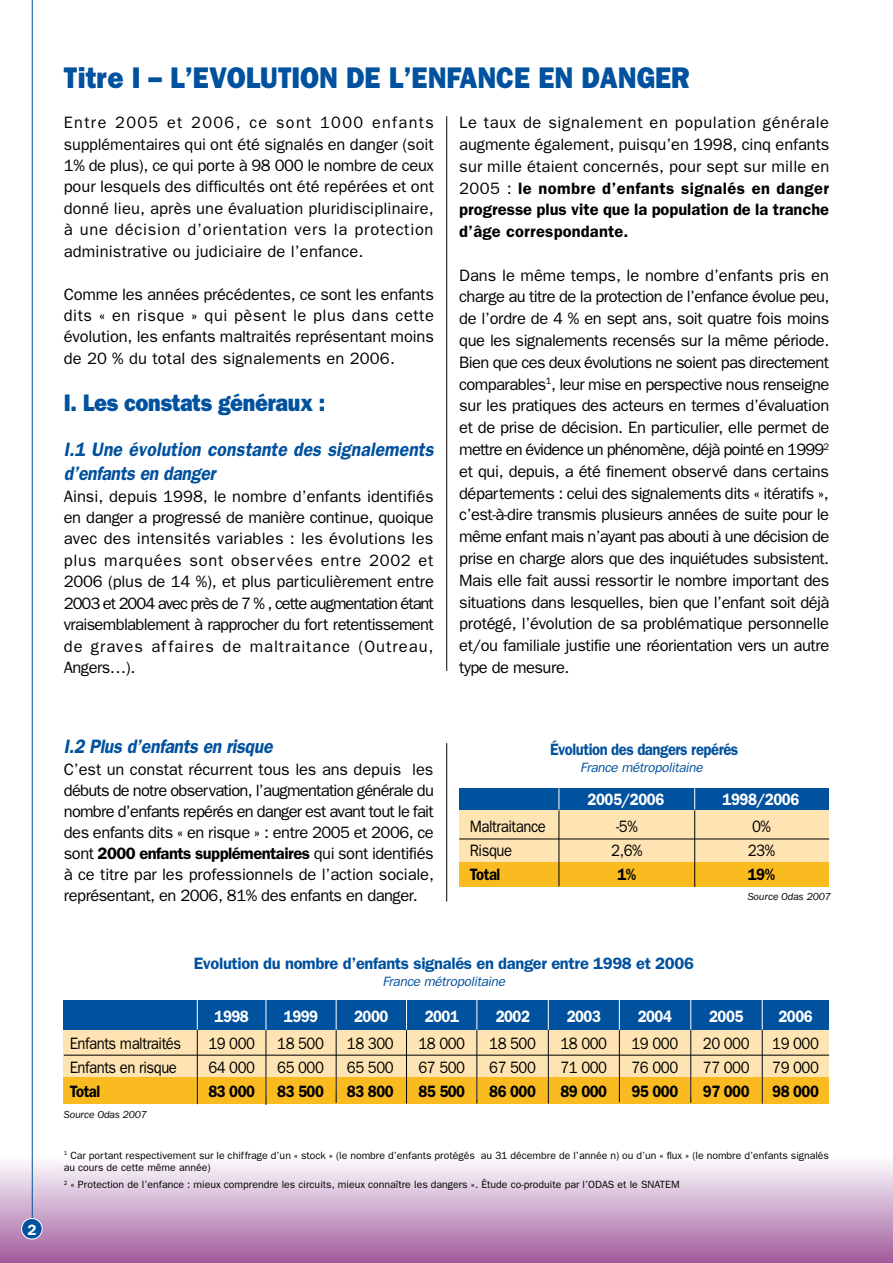
<style>
.page{position:relative;width:893px;height:1263px;background:#fff}
.page>*{position:absolute;margin:0;border:0;box-sizing:border-box;transform-origin:0 0}
.t1{font:800 30px "Franklin Gothic";color:#00519e;scale:.9 1}
.t2{font:800 24px "Franklin Gothic";letter-spacing:-.015em;color:#00519e;scale:.9 1}
.t3{font:italic 600 19.5px/23.9px "Franklin Gothic";letter-spacing:.005em;color:#00519e;scale:.9 1}
.t4{font:italic 600 19.5px "Franklin Gothic";letter-spacing:-.015em;color:#00519e;scale:.9 1}
.t5{font:16.5px/21.8px "Franklin Gothic";letter-spacing:-.025em;color:#000;text-align:justify}
.t6{font:16.5px/24px "Franklin Gothic";letter-spacing:-.025em;color:#000;scale:.9 1}
.t7{font:600 16.5px "Franklin Gothic";letter-spacing:-.03em;color:#000;scale:.9 1}
.t8{font:600 16.5px "Franklin Gothic";letter-spacing:-.02em;color:#00519e}
.t9{font:600 16.5px "Franklin Gothic";letter-spacing:-.03em;color:#fff;scale:.9 1}
.t10{font:600 16.5px "Franklin Gothic";letter-spacing:-.02em;color:#00519e;scale:.9 1}
.t11{font:italic 13.5px "Franklin Gothic";letter-spacing:-.02em;color:#00519e}
.t12{font:10.5px/12.6px "Franklin Gothic";color:#000}
.t13{font:italic 10.5px "Franklin Gothic";letter-spacing:-.01em;color:#000}
.s1{font-weight:600}
</style>
<div class="page">
<div style="left:0;top:1157px;width:893px;height:106px;background:linear-gradient(to bottom,#fcfeff,#a25c9c)"></div>
<hr style="left:32px;top:0;width:1px;height:1222px;background:#00519e">
<div style="left:22px;top:1218px;width:20px;height:21px;background:#00519e;border-radius:50%"></div>
<div style="left:21px;top:1218px;width:22px;height:21px;border:1px solid #fff;border-radius:50%"></div>
<div style="left:64px;top:1028px;width:765px;height:75px;background:#fee4b2"></div>
<div style="left:64px;top:1077px;width:765px;height:26px;background:#fabb21"></div>
<div style="left:64px;top:1000px;width:765px;height:30px;background:#00519e"></div>
<hr style="left:197px;top:1000px;width:1px;height:103px;background:#fff">
<hr style="left:266px;top:1000px;width:1px;height:97px;background:#fff">
<hr style="left:336px;top:1000px;width:1px;height:93px;background:#fff">
<hr style="left:406px;top:1000px;width:1px;height:93px;background:#fff">
<hr style="left:477px;top:1000px;width:1px;height:99px;background:#fff">
<hr style="left:548px;top:1000px;width:1px;height:100px;background:#fff">
<hr style="left:619px;top:1000px;width:1px;height:93px;background:#fff">
<hr style="left:690px;top:1000px;width:1px;height:97px;background:#fff">
<hr style="left:762px;top:1000px;width:1px;height:103px;background:#fff">
<hr style="left:197px;top:1030px;width:1px;height:74px;background:#000">
<hr style="left:266px;top:1030px;width:1px;height:75px;background:#000">
<hr style="left:336px;top:1030px;width:1px;height:73px;background:#000">
<hr style="left:406px;top:1030px;width:1px;height:73px;background:#000">
<hr style="left:477px;top:1030px;width:1px;height:73px;background:#000">
<hr style="left:548px;top:1030px;width:1px;height:73px;background:#000">
<hr style="left:619px;top:1030px;width:1px;height:72px;background:#000">
<hr style="left:690px;top:1030px;width:1px;height:73px;background:#000">
<hr style="left:762px;top:1030px;width:1px;height:73px;background:#000">
<hr style="left:64px;top:1055px;width:765px;height:1px;background:#000">
<hr style="left:446px;top:116px;width:1px;height:555px;background:#000">
<div style="left:459px;top:809px;width:370px;height:77px;background:#fee4b2"></div>
<div style="left:459px;top:862px;width:370px;height:25px;background:#fabb21"></div>
<div style="left:459px;top:789px;width:370px;height:21px;background:#00519e"></div>
<hr style="left:694px;top:810px;width:1px;height:77px;background:#000">
<svg style="left:694px;top:788px;width:1px;height:21px"></svg>
<hr style="left:559px;top:810px;width:1px;height:76px;background:#000">
<hr style="left:459px;top:839px;width:370px;height:1px;background:#000">
<hr style="left:446px;top:743px;width:1px;height:158px;background:#000">
<svg style="left:559px;top:788px;width:1px;height:21px"></svg>
<h1 class="t1" style="left:64px;top:60px;width:697px">Titre I – L’EVOLUTION DE L’ENFANCE EN DANGER</h1>
<p class="t5" style="left:64px;top:111px;width:372px">Entre 2005 et 2006, ce sont 1000 enfants supplémentaires qui ont été signalés en danger (soit 1% de plus), ce qui porte à 98 000 le nombre de ceux pour lesquels des difficultés ont été repérées et ont donné lieu, après une évaluation pluridisciplinaire, à une décision d’orientation vers la protection administrative ou judiciaire de l’enfance.</p>
<p class="t5" style="left:64px;top:283px;width:372px">Comme les années précédentes, ce sont les enfants dits « en risque » qui pèsent le plus dans cette évolution, les enfants maltraités représentant moins de 20 % du total des signalements en 2006.</p>
<h2 class="t2" style="left:64px;top:389px;width:292px">I. Les constats généraux :</h2>
<p class="t3" style="left:64px;top:437px;width:412px">I.1 Une évolution constante des signalements d’enfants en danger</p>
<p class="t5" style="left:64px;top:485px;width:372px">Ainsi, depuis 1998, le nombre d’enfants identifiés en danger a progressé de manière continue, quoique avec des intensités variables : les évolutions les plus marquées sont observées entre 2002 et 2006 (plus de 14 %), et plus particulièrement entre 2003 et 2004 avec près de 7 % , cette augmentation étant vraisemblablement à rapprocher du fort retentissement de graves affaires de maltraitance (Outreau, Angers…).</p>
<p class="t5" style="left:459px;top:111px;width:372px">Le taux de signalement en population générale augmente également, puisqu’en 1998, cinq enfants sur mille étaient concernés, pour sept sur mille en 2005 : <span class="s1">le nombre d’enfants signalés en danger progresse plus vite que la population de la tranche d’âge correspondante.</span></p>
<p class="t5" style="left:459px;top:264px;width:372px">Dans le même temps, le nombre d’enfants pris en charge au titre de la protection de l’enfance évolue peu, de l’ordre de 4 % en sept ans, soit quatre fois moins que les signalements recensés sur la même période.<br>Bien que ces deux évolutions ne soient pas directement comparables<sup>1</sup>, leur mise en perspective nous renseigne sur les pratiques des acteurs en termes d’évaluation et de prise de décision. En particulier, elle permet de mettre en évidence un phénomène, déjà pointé en 1999<sup>2 </sup>et qui, depuis, a été finement observé dans certains départements : celui des signalements dits « itératifs », c’est-à-dire transmis plusieurs années de suite pour le même enfant mais n’ayant pas abouti à une décision de prise en charge alors que des inquiétudes subsistent.<br>Mais elle fait aussi ressortir le nombre important des situations dans lesquelles, bien que l’enfant soit déjà protégé, l’évolution de sa problématique personnelle et/ou familiale justifie une réorientation vers un autre type de mesure.</p>
<p class="t4" style="left:64px;top:735px;width:233px">I.2 Plus d’enfants en risque</p>
<p class="t5" style="left:64px;top:758px;width:372px;line-height:21px">C’est un constat récurrent tous les ans depuis les débuts de notre observation, l’augmentation générale du nombre d’enfants repérés en danger est avant tout le fait des enfants dits « en risque » : entre 2005 et 2006, ce sont <span class="s1">2000 enfants supplémentaires</span> qui sont identifiés à ce titre par les professionnels de l’action sociale, représentant, en 2006, 81% des enfants en danger.</p>
<p class="t10" style="left:550px;top:740px;width:211px">Évolution des dangers repérés</p>
<p class="t11" style="left:580px;top:759px;width:124px">France métropolitaine</p>
<p class="t6" style="left:470px;top:814px;width:86px">Maltraitance<br>Risque</p>
<p class="t7" style="left:470px;top:864px;width:36px">Total</p>
<p class="t9" style="left:588px;top:789px;width:87px">2005/2006</p>
<p class="t9" style="left:723px;top:789px;width:87px">1998/2006</p>
<p class="t6" style="left:611px;top:814px;width:36px">-5%<br>2,6%</p>
<p class="t7" style="left:617px;top:864px;width:22px">1%</p>
<p class="t6" style="left:748px;top:814px;width:32px">0%<br>23%</p>
<p class="t7" style="left:748px;top:864px;width:32px">19%</p>
<p class="t13" style="left:748px;top:890px;width:85px">Source Odas 2007</p>
<p class="t8" style="left:194px;top:954px;width:502px">Evolution du nombre d’enfants signalés en danger entre 1998 et 2006</p>
<p class="t11" style="left:382px;top:973px;width:124px">France métropolitaine</p>
<p class="t6" style="left:70px;top:1031px;width:125px">Enfants maltraités<br>Enfants en risque</p>
<p class="t7" style="left:70px;top:1081px;width:36px">Total</p>
<p class="t13" style="left:64px;top:1108px;width:85px">Source Odas 2007</p>
<p class="t9" style="left:215px;top:1006px;width:40px">1998</p>
<p class="t9" style="left:284px;top:1006px;width:40px">1999</p>
<p class="t9" style="left:354px;top:1006px;width:40px">2000</p>
<p class="t9" style="left:425px;top:1006px;width:40px">2001</p>
<p class="t9" style="left:496px;top:1006px;width:40px">2002</p>
<p class="t9" style="left:567px;top:1006px;width:40px">2003</p>
<p class="t9" style="left:638px;top:1006px;width:40px">2004</p>
<p class="t9" style="left:709px;top:1006px;width:40px">2005</p>
<p class="t9" style="left:778px;top:1006px;width:40px">2006</p>
<p class="t6" style="left:208px;top:1031px;width:53px">19 000<br>64 000</p>
<p class="t7" style="left:208px;top:1081px;width:53px">83 000</p>
<p class="t6" style="left:277px;top:1031px;width:53px">18 500<br>65 000</p>
<p class="t7" style="left:277px;top:1081px;width:53px">83 500</p>
<p class="t6" style="left:347px;top:1031px;width:53px">18 300<br>65 500</p>
<p class="t7" style="left:347px;top:1081px;width:53px">83 800</p>
<p class="t6" style="left:418px;top:1031px;width:53px">18 000<br>67 500</p>
<p class="t7" style="left:418px;top:1081px;width:53px">85 500</p>
<p class="t6" style="left:489px;top:1031px;width:53px">18 500<br>67 500</p>
<p class="t7" style="left:489px;top:1081px;width:53px">86 000</p>
<p class="t6" style="left:560px;top:1031px;width:53px">18 000<br>71 000</p>
<p class="t7" style="left:560px;top:1081px;width:53px">89 000</p>
<p class="t6" style="left:631px;top:1031px;width:53px">19 000<br>76 000</p>
<p class="t7" style="left:631px;top:1081px;width:53px">95 000</p>
<p class="t6" style="left:703px;top:1031px;width:53px">20 000<br>77 000</p>
<p class="t7" style="left:703px;top:1081px;width:53px">97 000</p>
<p class="t6" style="left:772px;top:1031px;width:53px">19 000<br>79 000</p>
<p class="t7" style="left:772px;top:1081px;width:53px">98 000</p>
<p class="t12" style="left:64px;top:1149px;width:767px"><sup>1</sup> Car portant respectivement sur le chiffrage d’un « stock » (le nombre d’enfants protégés au 31 décembre de l’année n) ou d’un « flux » (le nombre d’enfants signalés au cours de cette même année)</p>
<p class="t12" style="left:64px;top:1178px;width:617px"><sup>2</sup> « Protection de l’enfance : mieux comprendre les circuits, mieux connaître les dangers ». Étude co-produite par l’ODAS et le SNATEM</p>
</div>
